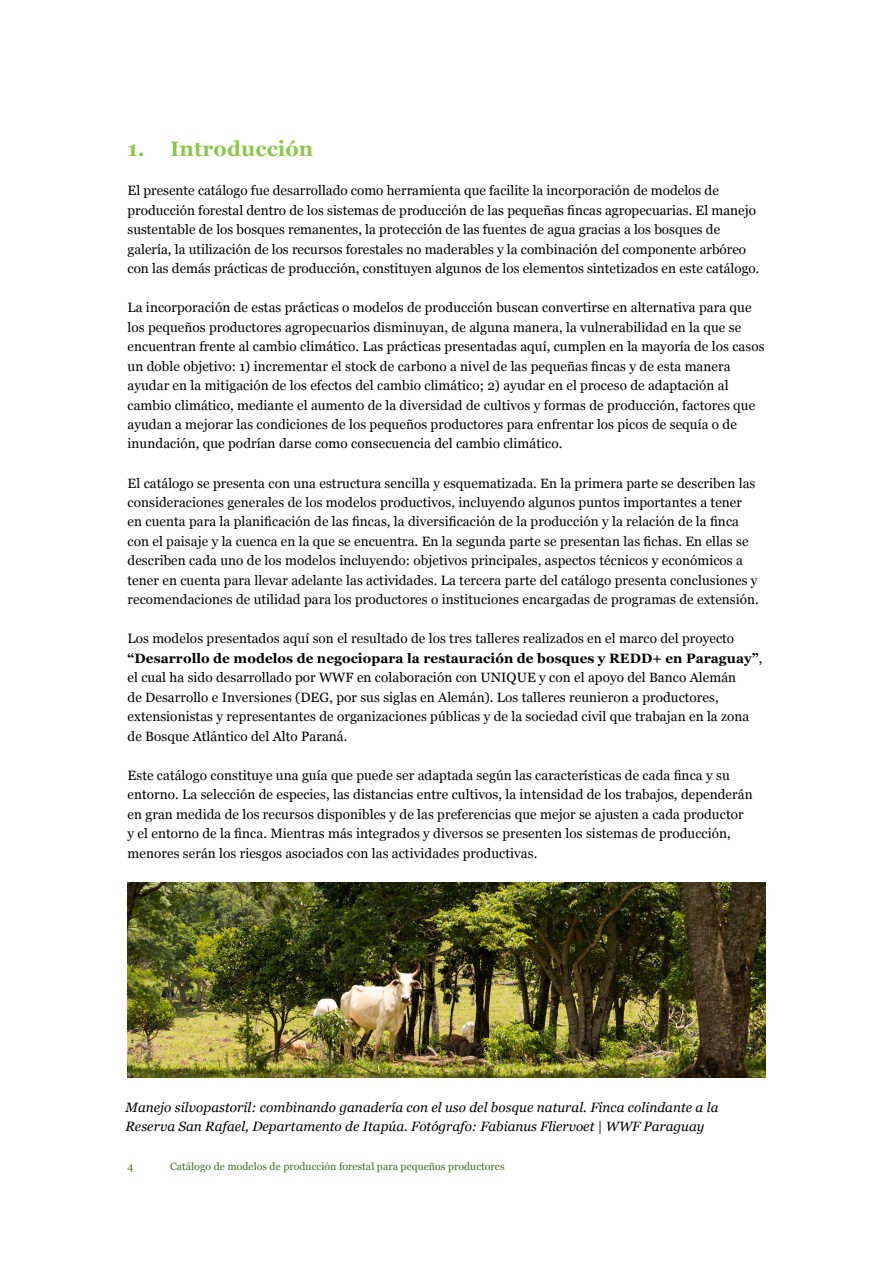
<style>
.page{position:relative;width:893px;height:1263px;background:#fff}
.page>*{position:absolute;margin:0;border:0;box-sizing:border-box;transform-origin:0 0}
.t1{font:700 21px "Georgia";letter-spacing:.005em;color:#8ec74d}
.t2{font:13.5px/19.5px "Georgia";letter-spacing:.005em;color:#000}
.t3{font:italic 13.5px/19.5px "Georgia";letter-spacing:.005em;color:#000}
.t4{font:10.5px "Georgia";letter-spacing:.005em;color:#426b23}
.s1{font-weight:700}
</style>
<div class="page">
<img style="left:128px;top:882px;width:637px;height:195px">
<h1 class="t1" style="left:128px;top:135px;width:187px">1. Introducción</h1>
<p class="t2" style="left:128px;top:181px;width:633px">El presente catálogo fue desarrollado como herramienta que facilite la incorporación de modelos de producción forestal dentro de los sistemas de producción de las pequeñas fincas agropecuarias. El manejo sustentable de los bosques remanentes, la protección de las fuentes de agua gracias a los bosques de galería, la utilización de los recursos forestales no maderables y la combinación del componente arbóreo con las demás prácticas de producción, constituyen algunos de los elementos sintetizados en este catálogo.</p>
<p class="t2" style="left:128px;top:298px;width:638px">La incorporación de estas prácticas o modelos de producción buscan convertirse en alternativa para que los pequeños productores agropecuarios disminuyan, de alguna manera, la vulnerabilidad en la que se encuentran frente al cambio climático. Las prácticas presentadas aquí, cumplen en la mayoría de los casos un doble objetivo: 1) incrementar el stock de carbono a nivel de las pequeñas fincas y de esta manera ayudar en la mitigación de los efectos del cambio climático; 2) ayudar en el proceso de adaptación al cambio climático, mediante el aumento de la diversidad de cultivos y formas de producción, factores que ayudan a mejorar las condiciones de los pequeños productores para enfrentar los picos de sequía o de inundación, que podrían darse como consecuencia del cambio climático.</p>
<p class="t2" style="left:128px;top:473px;width:633px">El catálogo se presenta con una estructura sencilla y esquematizada. En la primera parte se describen las consideraciones generales de los modelos productivos, incluyendo algunos puntos importantes a tener en cuenta para la planificación de las fincas, la diversificación de la producción y la relación de la finca con el paisaje y la cuenca en la que se encuentra. En la segunda parte se presentan las fichas. En ellas se describen cada uno de los modelos incluyendo: objetivos principales, aspectos técnicos y económicos a tener en cuenta para llevar adelante las actividades. La tercera parte del catálogo presenta conclusiones y recomendaciones de utilidad para los productores o instituciones encargadas de programas de extensión.</p>
<p class="t2" style="left:128px;top:629px;width:636px">Los modelos presentados aquí son el resultado de los tres talleres realizados en el marco del proyecto <span class="s1">“Desarrollo de modelos de negociopara la restauración de bosques y REDD+ en Paraguay”</span>, el cual ha sido desarrollado por WWF en colaboración con UNIQUE y con el apoyo del Banco Alemán<br>de Desarrollo e Inversiones (DEG, por sus siglas en Alemán). Los talleres reunieron a productores, extensionistas y representantes de organizaciones públicas y de la sociedad civil que trabajan en la zona de Bosque Atlántico del Alto Paraná.</p>
<p class="t2" style="left:128px;top:766px;width:627px">Este catálogo constituye una guía que puede ser adaptada según las características de cada finca y su entorno. La selección de especies, las distancias entre cultivos, la intensidad de los trabajos, dependerán en gran medida de los recursos disponibles y de las preferencias que mejor se ajusten a cada productor y el entorno de la finca. Mientras más integrados y diversos se presenten los sistemas de producción, menores serán los riesgos asociados con las actividades productivas.</p>
<p class="t3" style="left:125px;top:1097px;width:594px">Manejo silvopastoril: combinando ganadería con el uso del bosque natural. Finca colindante a la<br>Reserva San Rafael, Departamento de Itapúa. Fotógrafo: Fabianus Fliervoet | WWF Paraguay</p>
<p class="t4" style="left:128px;top:1160px;width:7px">4</p>
<p class="t4" style="left:170px;top:1160px;width:336px">Catálogo de modelos de producción forestal para pequeños productores</p>
</div>
